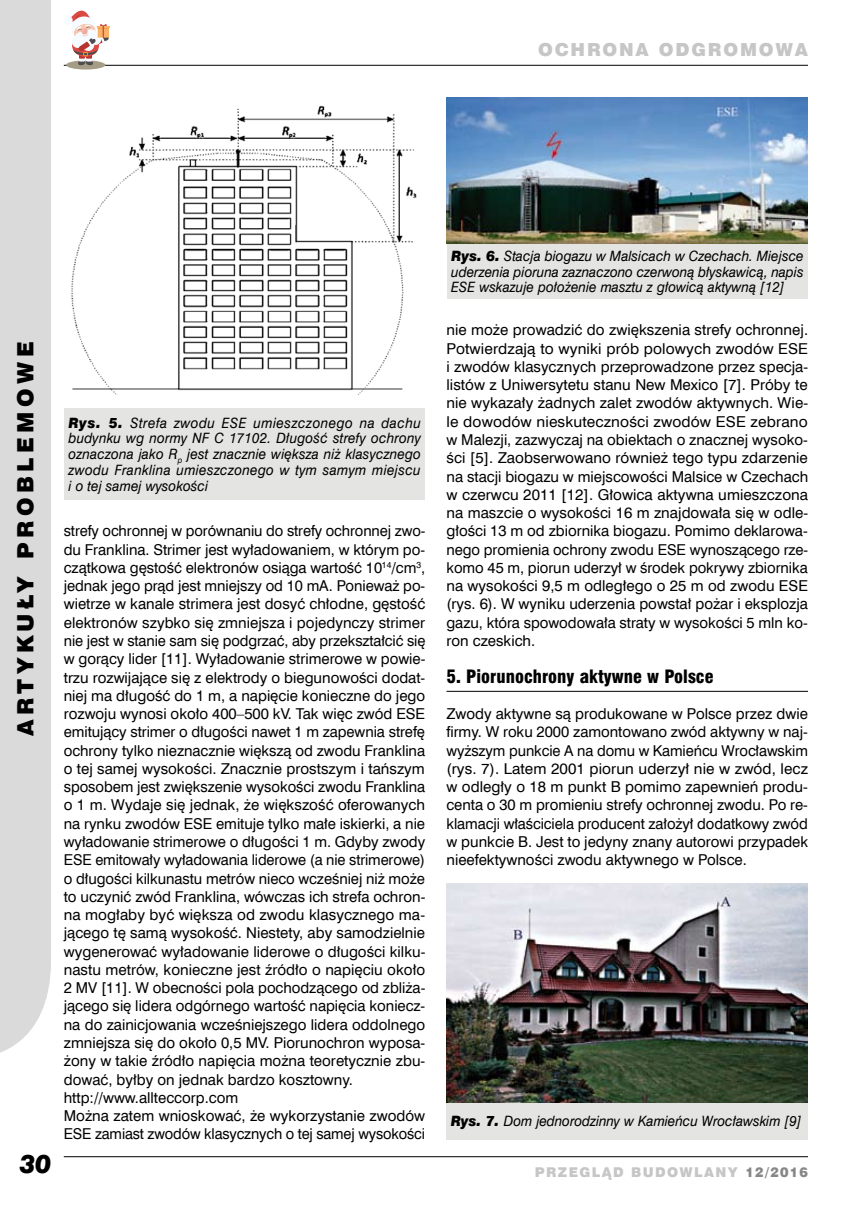
<style>
.page{position:relative;width:859px;height:1212px;background:#fff}
.page>*{position:absolute;margin:0;border:0;box-sizing:border-box;transform-origin:0 0}
.t1{font:italic 25.5px "Swis 721 Blk EU";color:#000;scale:.95 1}
.t2{font:22.5px "Swis 721 Blk EU";letter-spacing:.2em;color:#000}
.t3{font:18px "Swis 721 Blk Cn EU";color:#000}
.t4{font:18px "Swis 721 Blk EU";letter-spacing:.1em;color:#c6c6c6}
.t5{font:15px/18.3px "Swis 721 EU Normal";color:#000;text-align:justify}
.t6{font:14.25px/15.8px "Swis 721 EU Italic";color:#000;text-align:justify;scale:.95 1}
.t7{font:13.5px "Swis 721 Blk EU";letter-spacing:.1em;color:#c6c6c6}
.s1{font-family:"Swis 721 Blk EU";font-style:italic}
.s2{color:#878787}
</style>
<div class="page">
<div style="left:0;top:0;width:51px;height:1053px;background:#dadada"></div>
<hr style="left:64px;top:1156px;width:744px;height:1px;background:#000">
<hr style="left:64px;top:65px;width:744px;height:1px;background:#000">
<div style="left:66px;top:60px;width:39px;height:10px;background:#a69d86;border-radius:50%"></div>
<svg style="left:64px;top:11px;width:46px;height:55px"></svg>
<hr style="left:446px;top:691px;width:362px;height:1px;background:#000">
<img style="left:71px;top:105px;width:346px;height:290px">
<div style="left:64px;top:408px;width:361px;height:92px;background:#e4e4e3"></div>
<div style="left:447px;top:244px;width:361px;height:55px;background:#e4e4e3"></div>
<img style="left:446px;top:98px;width:362px;height:146px">
<img style="left:446px;top:883px;width:362px;height:220px">
<div style="left:446px;top:1103px;width:362px;height:36px;background:#e4e4e3"></div>
<p class="t4" style="left:538px;top:38px;width:271px">OCHRONA ODGROMOWA</p>
<h2 class="t2" style="left:11px;top:736px;width:395px;rotate:-90deg">ARTYKUŁY PROBLEMOWE</h2>
<h1 class="t1" style="left:19px;top:1147px;width:35px">30</h1>
<p class="t6" style="left:69px;top:415px;width:373px"><span class="s1">Rys. 5.</span> Strefa zwodu ESE umieszczonego na dachu budynku wg normy NF C 17102. Długość strefy ochrony oznaczona jako R<sub>p</sub> jest znacznie większa niż klasycznego zwodu Franklina umieszczonego w tym samym miejscu i o tej samej wysokości</p>
<p class="t5" style="left:64px;top:522px;width:363px;text-align:left">strefy ochronnej w porównaniu do strefy ochronnej zwo&shy;du Franklina. Strimer jest wyładowaniem, w którym po&shy;czątkowa gęstość elektronów osiąga wartość 10<sup>14</sup>/cm<sup>3</sup>, jednak jego prąd jest mniejszy od 10 mA. Ponieważ po&shy;wietrze w kanale strimera jest dosyć chłodne, gęstość elektronów szybko się zmniejsza i pojedynczy strimer nie jest w stanie sam się podgrzać, aby przekształcić się w gorący lider [11]. Wyładowanie strimerowe w powie&shy;trzu rozwijające się z elektrody o biegunowości dodat&shy;niej ma długość do 1 m, a napięcie konieczne do jego rozwoju wynosi około 400–500 kV. Tak więc zwód ESE emitujący strimer o długości nawet 1 m zapewnia strefę ochrony tylko nieznacznie większą od zwodu Franklina o tej samej wysokości. Znacznie prostszym i tańszym sposobem jest zwiększenie wysokości zwodu Franklina o 1 m. Wydaje się jednak, że większość oferowanych na rynku zwodów ESE emituje tylko małe iskierki, a nie wyładowanie strimerowe o długości 1 m. Gdyby zwody ESE emitowały wyładowania liderowe (a nie strimerowe) o długości kilkunastu metrów nieco wcześniej niż może to uczynić zwód Franklina, wówczas ich strefa ochron&shy;na mogłaby być większa od zwodu klasycznego ma&shy;jącego tę samą wysokość. Niestety, aby samodzielnie wygenerować wyładowanie liderowe o długości kilku&shy;nastu metrów, konieczne jest źródło o napięciu około 2 MV [11]. W obecności pola pochodzącego od zbliża&shy;jącego się lidera odgórnego wartość napięcia koniecz&shy;na do zainicjowania wcześniejszego lidera oddolnego zmniejsza się do około 0,5 MV. Piorunochron wyposa&shy;żony w takie źródło napięcia można teoretycznie zbu&shy;dować, byłby on jednak bardzo kosztowny. http://www.allteccorp.com<br>Można zatem wnioskować, że wykorzystanie zwodów ESE zamiast zwodów klasycznych o tej samej wysokości</p>
<p class="t6" style="left:451px;top:248px;width:372px"><span class="s1">Rys. 6.</span> Stacja biogazu w Malsicach w Czechach. Miejsce uderzenia pioruna zaznaczono czerwoną błyskawicą, napis ESE wskazuje położenie masztu z głowicą aktywną [12]</p>
<p class="t5" style="left:446px;top:321px;width:363px">nie może prowadzić do zwiększenia strefy ochronnej.<br>Potwierdzają to wyniki prób polowych zwodów ESE i zwodów klasycznych przeprowadzone przez specja&shy;listów z Uniwersytetu stanu New Mexico [7]. Próby te nie wykazały żadnych zalet zwodów aktywnych. Wie&shy;le dowodów nieskuteczności zwodów ESE zebrano w Malezji, zazwyczaj na obiektach o znacznej wysoko&shy;ści [5]. Zaobserwowano również tego typu zdarzenie na stacji biogazu w miejscowości Malsice w Czechach w czerwcu 2011 [12]. Głowica aktywna umieszczona na maszcie o wysokości 16 m znajdowała się w odle&shy;głości 13 m od zbiornika biogazu. Pomimo deklarowa&shy;nego promienia ochrony zwodu ESE wynoszącego rze&shy;komo 45 m, piorun uderzył w środek pokrywy zbiornika na wysokości 9,5 m odległego o 25 m od zwodu ESE (rys. 6). W wyniku uderzenia powstał pożar i eksplozja gazu, która spowodowała straty w wysokości 5 mln ko&shy;ron czeskich.</p>
<p class="t3" style="left:446px;top:665px;width:269px">5. Piorunochrony aktywne w Polsce</p>
<p class="t5" style="left:446px;top:705px;width:363px">Zwody aktywne są produkowane w Polsce przez dwie firmy. W roku 2000 zamontowano zwód aktywny w naj&shy;wyższym punkcie A na domu w Kamieńcu Wrocławskim (rys. 7). Latem 2001 piorun uderzył nie w zwód, lecz w odległy o 18 m punkt B pomimo zapewnień produ&shy;centa o 30 m promieniu strefy ochronnej zwodu. Po re&shy;klamacji właściciela producent założył dodatkowy zwód w punkcie B. Jest to jedyny znany autorowi przypadek nieefektywności zwodu aktywnego w Polsce.</p>
<p class="t6" style="left:451px;top:1114px;width:371px"><span class="s1">Rys. 7.</span> Dom jednorodzinny w Kamieńcu Wrocławskim [9]</p>
<p class="t7" style="left:535px;top:1163px;width:275px">PRZEGLĄD BUDOWLANY <span class="s2">12/2016</span></p>
</div>
